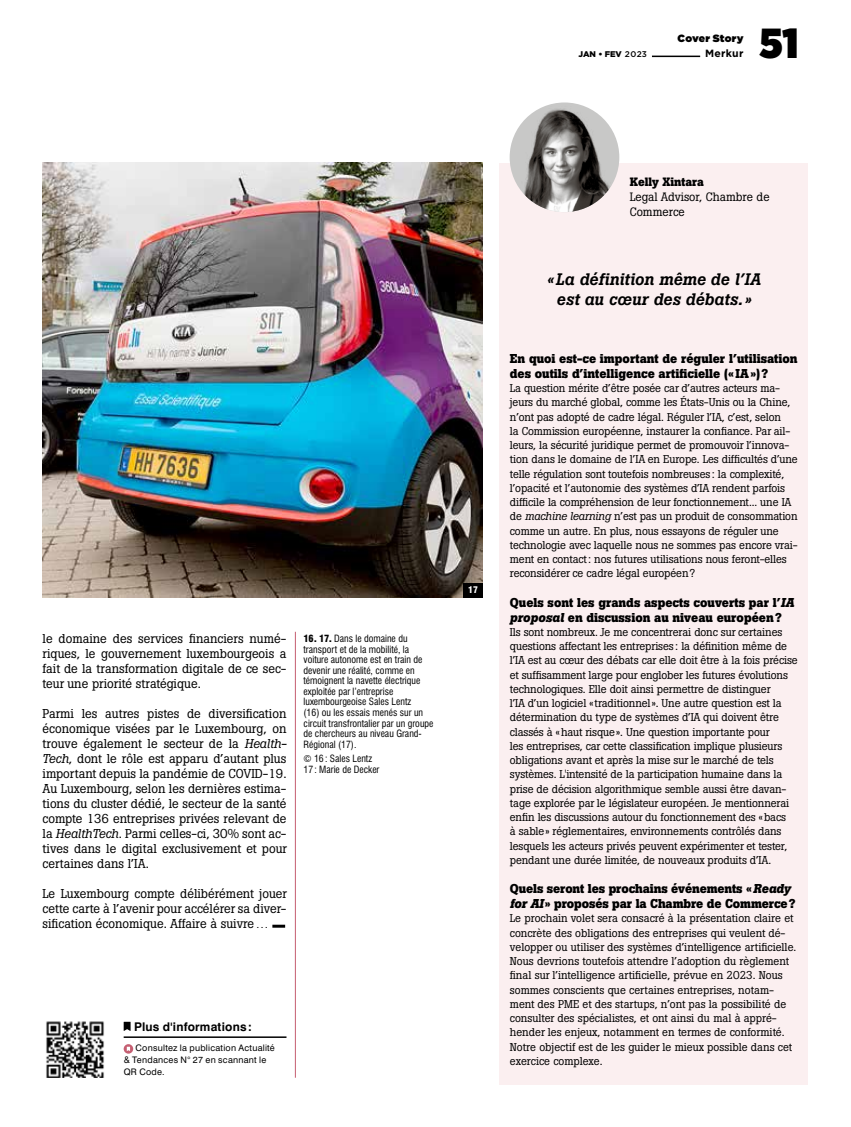
<style>
.page{position:relative;width:851px;height:1127px;background:#fff}
.page>*{position:absolute;margin:0;border:0;box-sizing:border-box;transform-origin:0 0}
.t1{font:900 42px "Gotham Narrow";color:#000}
.t2{font:italic 500 16.5px/19.5px "Boton Pro";letter-spacing:.005em;color:#000;text-align:center}
.t3{font:12.75px/15px "Boton Pro";color:#000;text-align:justify}
.t4{font:700 12.75px/15px "Boton Pro";color:#000}
.t5{font:12px/15px "Boton Pro";color:#000}
.t6{font:700 12px "Swiss 721 BT";letter-spacing:.015em;color:#000}
.t7{font:700 12px "Boton Pro";color:#000}
.t8{font:11.25px/14.2px "Boton Pro";letter-spacing:-.01em;color:#000}
.t9{font:10.5px "Gotham Ultra";letter-spacing:.02em;color:#000}
.t10{font:700 10.5px "Gotham";letter-spacing:.025em;color:#000}
.t11{font:condensed 9.75px/10.5px "Swiss 721 BT";color:#000}
.t12{font:9px/12px "Swiss 721 BT";letter-spacing:.025em;color:#000}
.t13{font:900 condensed 9px "Swiss 721 BT";color:#fff}
.t14{font:900 8.25px "Gotham";color:#000}
.s1{font-weight:500}
.s2{font-style:italic}
.s3{font-weight:900}
</style>
<div class="page">
<hr style="left:652px;top:56px;width:48px;height:1px;background:#000">
<svg style="left:272px;top:925px;width:13px;height:3px"></svg>
<hr style="left:295px;top:632px;width:1px;height:446px;background:#c55f72">
<div style="left:499px;top:163px;width:309px;height:921px;background:#fbeff0"></div>
<img style="left:509px;top:102px;width:110px;height:110px;border-radius:55px">
<img style="left:43px;top:163px;width:439px;height:435px">
<div style="left:463px;top:583px;width:19px;height:15px;background:#000"></div>
<hr style="left:124px;top:1036px;width:162px;height:2px;background:#000">
<svg style="left:124px;top:1022px;width:6px;height:9px"></svg>
<svg style="left:124px;top:1044px;width:9px;height:9px"></svg>
<svg style="left:127px;top:1047px;width:3px;height:4px"></svg>
<img style="left:46px;top:1021px;width:58px;height:57px">
<p class="t9" style="left:677px;top:33px;width:67px">Cover Story</p>
<p class="t14" style="left:578px;top:50px;width:70px">JAN • FEV <span class="s1">2023</span></p>
<p class="t10" style="left:705px;top:48px;width:40px">Merkur</p>
<h1 class="t1" style="left:759px;top:14px;width:40px">51</h1>
<p class="t3" style="left:43px;top:631px;width:245px">le domaine des services financiers numé&shy;riques, le gouvernement luxembourgeois a fait de la transformation digitale de ce sec&shy;teur une priorité stratégique.</p>
<p class="t3" style="left:43px;top:706px;width:246px">Parmi les autres pistes de diversification économique visées par le Luxembourg, on trouve également le secteur de la <span class="s2">Health-Tech</span>, dont le rôle est apparu d’autant plus important depuis la pandémie de COVID-19.<br>Au Luxembourg, selon les dernières estima&shy;tions du cluster dédié, le secteur de la santé compte 136 entreprises privées relevant de la <span class="s2">HealthTech</span>. Parmi celles-ci, 30% sont ac&shy;tives dans le digital exclusivement et pour certaines dans l’IA.</p>
<p class="t3" style="left:43px;top:886px;width:246px">Le Luxembourg compte délibérément jouer cette carte à l’avenir pour accélérer sa diver&shy;sification économique. Affaire à suivre…</p>
<p class="t11" style="left:303px;top:634px;width:131px"><span class="s3">16. 17.</span> Dans le domaine du transport et de la mobilité, la voiture autonome est en train de devenir une réalité, comme en témoignent la navette électrique exploitée par l’entreprise luxembourgeoise Sales Lentz<br>(16) ou les essais menés sur un circuit transfrontalier par un groupe de chercheurs au niveau Grand-<br>Régional (17).</p>
<p class="t11" style="left:303px;top:753px;width:77px">© 16 : Sales Lentz<br>17 : Marie de Decker</p>
<p class="t6" style="left:134px;top:1019px;width:119px">Plus d'informations:</p>
<p class="t12" style="left:124px;top:1042px;width:153px;text-indent:12px">Consultez la publication Actualité &amp; Tendances N° 27 en scannant le<br>QR Code.</p>
<p class="t13" style="left:468px;top:585px;width:11px">17</p>
<p class="t7" style="left:629px;top:174px;width:76px">Kelly Xintara</p>
<p class="t5" style="left:629px;top:190px;width:141px">Legal Advisor, Chambre de<br>Commerce</p>
<h2 class="t2" style="left:547px;top:270px;width:215px">«La définition même de l’IA est au cœur des débats.»</h2>
<p class="t4" style="left:510px;top:351px;width:289px">En quoi est-ce important de réguler l’utilisation des outils d’intelligence artificielle (« IA»)?</p>
<p class="t8" style="left:510px;top:381px;width:289px">La question mérite d’être posée car d’autres acteurs ma&shy;jeurs du marché global, comme les États-Unis ou la Chine, n’ont pas adopté de cadre légal. Réguler l’IA, c’est, selon<br>la Commission européenne, instaurer la confiance. Par ail&shy;leurs, la sécurité juridique permet de promouvoir l’innova&shy;tion dans le domaine de l’IA en Europe. Les difficultés d’une telle régulation sont toutefois nombreuses: la complexité, l’opacité et l’autonomie des systèmes d’IA rendent parfois difficile la compréhension de leur fonctionnement... une IA de <span class="s2">machine learning</span> n’est pas un produit de consommation comme un autre. En plus, nous essayons de réguler une technologie avec laquelle nous ne sommes pas encore vrai&shy;ment en contact: nos futures utilisations nous feront-elles reconsidérer ce cadre légal européen?</p>
<p class="t4" style="left:510px;top:595px;width:286px">Quels sont les grands aspects couverts par l’<span class="s2">IA proposal</span> en discussion au niveau européen?</p>
<p class="t8" style="left:510px;top:625px;width:289px">Ils sont nombreux. Je me concentrerai donc sur certaines questions affectant les entreprises: la définition même de l’IA est au cœur des débats car elle doit être à la fois précise et suffisamment large pour englober les futures évolutions technologiques. Elle doit ainsi permettre de distinguer<br>l’IA d’un logiciel «traditionnel». Une autre question est la détermination du type de systèmes d’IA qui doivent être classés à «haut risque». Une question importante pour<br>les entreprises, car cette classification implique plusieurs obligations avant et après la mise sur le marché de tels systèmes. L'intensité de la participation humaine dans la prise de décision algorithmique semble aussi être davan&shy;tage explorée par le législateur européen. Je mentionnerai enfin les discussions autour du fonctionnement des «bacs<br>à sable» réglementaires, environnements contrôlés dans lesquels les acteurs privés peuvent expérimenter et tester, pendant une durée limitée, de nouveaux produits d’IA.</p>
<p class="t4" style="left:510px;top:881px;width:287px">Quels seront les prochains événements «<span class="s2">Ready for AI</span>» proposés par la Chambre de Commerce?</p>
<p class="t8" style="left:510px;top:911px;width:288px">Le prochain volet sera consacré à la présentation claire et concrète des obligations des entreprises qui veulent dé&shy;velopper ou utiliser des systèmes d’intelligence artificielle.<br>Nous devrions toutefois attendre l’adoption du règlement final sur l’intelligence artificielle, prévue en 2023. Nous sommes conscients que certaines entreprises, notam&shy;ment des PME et des startups, n’ont pas la possibilité de consulter des spécialistes, et ont ainsi du mal à appré&shy;hender les enjeux, notamment en termes de conformité.<br>Notre objectif est de les guider le mieux possible dans cet exercice complexe.</p>
</div>
